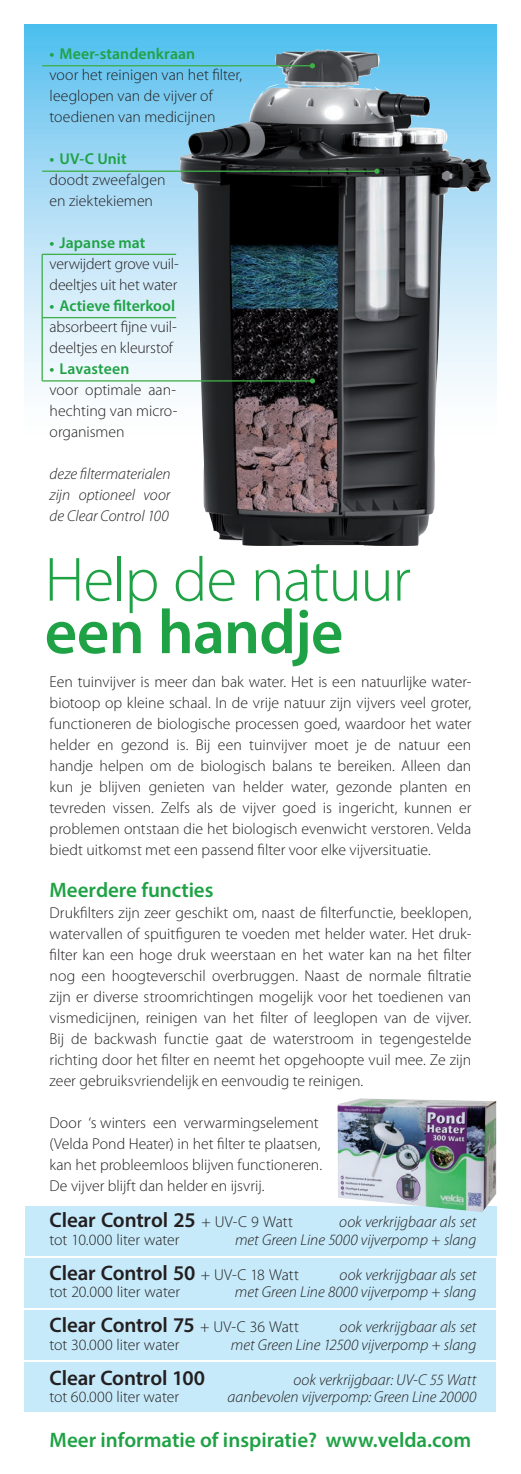
<style>
.page{position:relative;width:521px;height:1474px;background:#fff}
.page>*{position:absolute;margin:0;border:0;box-sizing:border-box;transform-origin:0 0}
.kop_36{font:300 63px/52.5px "Myriad Pro";letter-spacing:-.02em;color:#1fa245}
.tabel_12{font:600 21px "Myriad Pro";letter-spacing:-.01em;color:#231f20}
.tabel_9{font:600 21px "Myriad Pro";color:#1fa245}
.tabel_9-2{font:300 15.75px/21px "Myriad Pro";color:#231f20;text-align:justify}
.tabel_12-2{font:italic 300 15.75px "Myriad Pro";color:#231f20}
.tabel_12-3{font:300 15.75px "Myriad Pro";letter-spacing:-.005em;color:#231f20}
.t1{font:600 15.75px "Myriad Pro";letter-spacing:.005em;color:#1fa245}
.tabel_9-3{font:italic 300 15.75px "Myriad Pro";color:#231f20}
.s1{font-weight:600}
.s2{font-weight:300;font-size:15.75px}
</style>
<div class="page">
<svg style="left:25px;top:25px;width:471px;height:365px;background:#a0daf4"></svg>
<img style="left:179px;top:50px;width:311px;height:496px">
<div style="left:25px;top:1362px;width:471px;height:49px;background:#c6eafa"></div>
<div style="left:25px;top:1258px;width:471px;height:49px;background:#c6eafa"></div>
<div style="left:25px;top:1310px;width:471px;height:49px;background:#c6eafa"></div>
<div style="left:25px;top:1205px;width:471px;height:50px;background:#c6eafa"></div>
<img style="left:337px;top:1098px;width:159px;height:114px">
<hr style="left:43px;top:380px;width:269px;height:1px;background:#40ae49">
<svg style="left:310px;top:378px;width:5px;height:5px"></svg>
<hr style="left:43px;top:254px;width:132px;height:1px;background:#40ae49">
<hr style="left:43px;top:317px;width:132px;height:1px;background:#40ae49">
<hr style="left:43px;top:65px;width:269px;height:1px;background:#40ae49">
<svg style="left:310px;top:63px;width:5px;height:5px"></svg>
<hr style="left:43px;top:170px;width:334px;height:2px;background:#40ae49">
<svg style="left:374px;top:169px;width:5px;height:5px"></svg>
<hr style="left:42px;top:255px;width:1px;height:125px;background:#40ae49">
<p class="t1" style="left:50px;top:44px;width:147px">• Meer-standenkraan</p>
<p class="tabel_9-2" style="left:50px;top:64px;width:194px">voor het reinigen van het filter,</p>
<p class="tabel_9-2" style="left:50px;top:85px;width:165px">leeglopen van de vijver of</p>
<p class="tabel_9-2" style="left:50px;top:106px;width:167px">toedienen van medicijnen</p>
<p class="t1" style="left:50px;top:149px;width:78px">• UV-C Unit</p>
<p class="tabel_9-2" style="left:50px;top:169px;width:118px">doodt zweefalgen</p>
<p class="tabel_9-2" style="left:50px;top:190px;width:105px">en ziektekiemen</p>
<p class="t1" style="left:50px;top:233px;width:97px">• Japanse mat</p>
<p class="tabel_9-2" style="left:50px;top:253px;width:131px">verwijdert grove vuil-</p>
<p class="tabel_9-2" style="left:50px;top:274px;width:129px">deeltjes uit het water</p>
<p class="t1" style="left:50px;top:296px;width:127px">• Actieve filterkool</p>
<p class="tabel_9-2" style="left:50px;top:316px;width:129px">absorbeert fijne vuil-</p>
<p class="tabel_9-2" style="left:50px;top:337px;width:125px">deeltjes en kleurstof</p>
<p class="t1" style="left:50px;top:359px;width:81px">• Lavasteen</p>
<p class="tabel_9-2" style="left:50px;top:379px;width:128px">voor optimale aan-</p>
<p class="tabel_9-2" style="left:50px;top:400px;width:129px">hechting van micro-</p>
<p class="tabel_9-2" style="left:50px;top:421px;width:77px">organismen</p>
<p class="tabel_9-3" style="left:50px;top:464px;width:123px">deze filtermaterialen</p>
<p class="tabel_9-3" style="left:50px;top:485px;width:122px">zijn optioneel voor</p>
<p class="tabel_9-3" style="left:50px;top:506px;width:121px">de Clear Control 100</p>
<p class="kop_36" style="left:45px;top:553px;width:368px">Help de natuur <span class="s1">een handje</span></p>
<p class="tabel_9-2" style="left:50px;top:671px;width:423px">Een tuinvijver is meer dan bak water. Het is een natuurlijke water&shy;biotoop op kleine schaal. In de vrije natuur zijn vijvers veel groter, functioneren de biologische processen goed, waardoor het water helder en gezond is. Bij een tuinvijver moet je de natuur een handje helpen om de biologisch balans te bereiken. Alleen dan kun je blijven genieten van helder water, gezonde planten en</p>
<p class="tabel_9-2" style="left:50px;top:797px;width:423px">tevreden vissen. Zelfs als de vijver goed is ingericht, kunnen er problemen ontstaan die het biologisch evenwicht verstoren. Velda biedt uitkomst met een passend filter voor elke vijversituatie.</p>
<p class="tabel_9" style="left:50px;top:876px;width:165px">Meerdere functies</p>
<p class="tabel_9-2" style="left:50px;top:902px;width:423px">Drukfilters zijn zeer geschikt om, naast de filterfunctie, beeklopen, watervallen of spuitfiguren te voeden met helder water. Het druk&shy;filter kan een hoge druk weerstaan en het water kan na het filter nog een hoogteverschil overbruggen. Naast de normale filtratie zijn er diverse stroomrichtingen mogelijk voor het toedienen van vismedicijnen, reinigen van het filter of leeglopen van de vijver.<br>Bij de backwash functie gaat de waterstroom in tegengestelde richting door het filter en neemt het opgehoopte vuil mee. Ze zijn zeer gebruiksvriendelijk en eenvoudig te reinigen.</p>
<p class="tabel_9-2" style="left:50px;top:1112px;width:270px">Door ‘s winters een verwarmingselement</p>
<p class="tabel_9-2" style="left:50px;top:1133px;width:272px">(Velda Pond Heater) in het filter te plaatsen,</p>
<p class="tabel_9-2" style="left:50px;top:1154px;width:274px">kan het probleemloos blijven functioneren.</p>
<p class="tabel_9-2" style="left:50px;top:1175px;width:216px">De vijver blijft dan helder en ijsvrij.</p>
<p class="tabel_12" style="left:50px;top:1206px;width:245px">Clear Control 25 <span class="s2">+ UV-C 9 Watt</span></p>
<p class="tabel_12-2" style="left:339px;top:1212px;width:139px">ook verkrijgbaar als set</p>
<p class="tabel_12-3" style="left:50px;top:1229px;width:131px">tot 10.000 liter water</p>
<p class="tabel_12-2" style="left:235px;top:1229px;width:243px">met Green Line 5000 vijverpomp + slang</p>
<p class="tabel_12" style="left:50px;top:1259px;width:251px">Clear Control 50 <span class="s2">+ UV-C 18 Watt</span></p>
<p class="tabel_12-2" style="left:340px;top:1264px;width:138px">ook verkrijgbaar als set</p>
<p class="tabel_12-3" style="left:50px;top:1282px;width:132px">tot 20.000 liter water</p>
<p class="tabel_12-2" style="left:235px;top:1282px;width:243px">met Green Line 8000 vijverpomp + slang</p>
<p class="tabel_12" style="left:50px;top:1311px;width:251px">Clear Control 75 <span class="s2">+ UV-C 36 Watt</span></p>
<p class="tabel_12-2" style="left:340px;top:1317px;width:138px">ook verkrijgbaar als set</p>
<p class="tabel_12-3" style="left:50px;top:1334px;width:131px">tot 30.000 liter water</p>
<p class="tabel_12-2" style="left:231px;top:1334px;width:247px">met Green Line 12500 vijverpomp + slang</p>
<p class="tabel_12" style="left:50px;top:1364px;width:157px">Clear Control 100</p>
<p class="tabel_12-2" style="left:294px;top:1369px;width:184px">ook verkrijgbaar: UV-C 55 Watt</p>
<p class="tabel_12-3" style="left:50px;top:1387px;width:131px">tot 60.000 liter water</p>
<p class="tabel_12-2" style="left:228px;top:1387px;width:250px">aanbevolen vijverpomp: Green Line 20000</p>
<p class="tabel_9" style="left:50px;top:1426px;width:423px">Meer informatie of inspiratie? www.velda.com</p>
</div>
